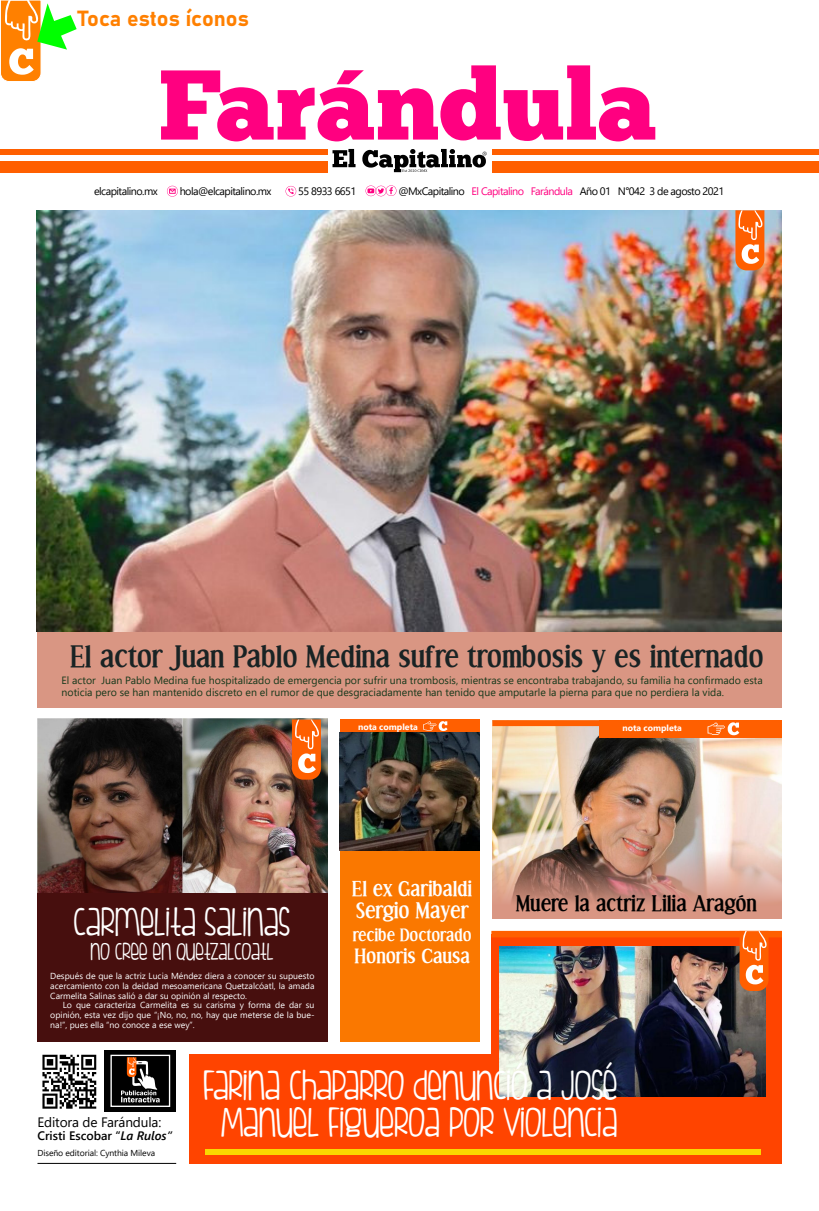
<style>
.page{position:relative;width:819px;height:1211px;background:#fff}
.page>*{position:absolute;margin:0;border:0;box-sizing:border-box;transform-origin:0 0}
.t1{font:98.88px "Chunk Five Ex";color:#ff0080}
.t2{font:43.75px/36.8px "FIS Hfingers";color:#fff;text-align:center}
.t3{font:42px "FIS Hfingers";color:#fff}
.t4{font:700 28.88px "Effloresce";color:#192324}
.t5{font:25.38px "FIS Hfingers";color:#fff}
.t6{font:21.61px "Bahnschrift";color:#ff8000}
.t7{font:700 21px "Effloresce";color:#000}
.t8{font:700 21px "Effloresce";color:#fff}
.t9{font:700 20.12px "Effloresce";color:#fff}
.t10{font:700 19.25px "Effloresce";color:#fff}
.t11{font:700 16.62px "Effloresce";color:#fff}
.t12{font:13.65px "Segoe UI";letter-spacing:-.01em;color:#000}
.t13{font:600 12.25px "Segoe UI";color:#000}
.t14{font:10.76px "Segoe UI";letter-spacing:-.05em;color:#000}
.t15{font:10.5px/12.6px "Segoe UI";color:#15381a}
.t16{font:700 8.84px "Segoe UI";color:#fff}
.t17{font:8.75px/9.6px "Segoe UI";color:#fff;text-align:justify}
.t18{font:700 8.75px "Segoe UI";color:#fff}
.t19{font:8.66px "Segoe UI";letter-spacing:-.01em;color:#000}
.s1{color:#ff0080}
.s2{font-style:italic}
</style>
<div class="page">
<img style="left:492px;top:735px;width:289px;height:115px">
<div style="left:37px;top:625px;width:744px;height:83px;background:#d99683"></div>
<img style="left:37px;top:210px;width:744px;height:421px">
<div style="left:37px;top:885px;width:290px;height:156px;background:#470f0e"></div>
<div style="left:189px;top:1054px;width:302px;height:109px;background:#f40"></div>
<div style="left:340px;top:728px;width:139px;height:313px;background:#fa7800"></div>
<div style="left:491px;top:991px;width:290px;height:172px;background:#f40"></div>
<img style="left:42px;top:1054px;width:55px;height:55px">
<hr style="left:37px;top:1162px;width:139px;height:1px;background:#000">
<div style="left:105px;top:1050px;width:71px;height:61px;background:#000"></div>
<div style="left:110px;top:1054px;width:60px;height:52px;border:1px solid #fff"></div>
<svg style="left:121px;top:1057px;width:39px;height:45px"></svg>
<svg style="left:332px;top:149px;width:154px;height:23px"></svg>
<div style="left:0;top:149px;width:327px;height:6px;background:#ff5f00"></div>
<div style="left:0;top:161px;width:327px;height:12px;background:#ff5f00"></div>
<div style="left:492px;top:149px;width:327px;height:6px;background:#ff5f00"></div>
<div style="left:492px;top:161px;width:327px;height:12px;background:#ff5f00"></div>
<svg style="left:167px;top:186px;width:11px;height:11px"></svg>
<svg style="left:285px;top:186px;width:11px;height:10px"></svg>
<svg style="left:365px;top:185px;width:31px;height:11px"></svg>
<svg style="left:1px;top:0;width:76px;height:82px"></svg>
<div style="left:205px;top:1148px;width:555px;height:6px;background:#fad800"></div>
<div style="left:599px;top:720px;width:182px;height:17px;background:#ff5f00"></div>
<svg style="left:492px;top:720px;width:248px;height:15px"></svg>
<div style="left:340px;top:719px;width:140px;height:13px;background:#ff5f00"></div>
<svg style="left:423px;top:721px;width:24px;height:10px"></svg>
<svg style="left:492px;top:850px;width:289px;height:69px"></svg>
<svg style="left:735px;top:210px;width:29px;height:60px"></svg>
<img style="left:37px;top:719px;width:290px;height:173px">
<img style="left:340px;top:732px;width:140px;height:118px">
<img style="left:500px;top:991px;width:265px;height:105px">
<img style="left:491px;top:930px;width:291px;height:61px">
<svg style="left:292px;top:719px;width:29px;height:60px"></svg>
<p class="t6" style="left:78px;top:2px;width:172px">Toca estos íconos</p>
<p class="t1" style="left:158px;top:31px;width:499px">Farándula</p>
<p class="t14" style="left:94px;top:181px;width:65px">elcapitalino.mx</p>
<p class="t14" style="left:180px;top:181px;width:93px">hola@elcapitalino.mx</p>
<p class="t14" style="left:298px;top:181px;width:60px">55 8933 6651</p>
<p class="t14" style="left:398px;top:181px;width:327px">@MxCapitalino <span class="s1">El Capitalino Farándula</span> Año 01 N°042 3 de agosto 2021</p>
<p class="t4" style="left:70px;top:640px;width:694px">El actor Juan Pablo Medina sufre trombosis y es internado</p>
<p class="t15" style="left:62px;top:673px;width:702px">El actor Juan Pablo Medina fue hospitalizado de emergencia por sufrir una trombosis, mientras se encontraba trabajando, su familia ha confirmado esta noticia pero se han mantenido discreto en el rumor de que desgraciadamente han tenido que amputarle la pierna para que no perdiera la vida.</p>
<p class="t16" style="left:358px;top:718px;width:61px">nota completa</p>
<p class="t18" style="left:622px;top:720px;width:61px">nota completa</p>
<p class="t3" style="left:74px;top:899px;width:218px">CARMELITA SALINAS</p>
<p class="t5" style="left:91px;top:937px;width:185px">NO CREE EN QUETZALCOATL</p>
<p class="t17" style="left:50px;top:970px;width:266px">Después de que la actriz Lucia Méndez diera a conocer su supuesto acercamiento con la deidad mesoamericana Quetzalcóatl, la amada Carmelita Salinas salió a dar su opinión al respecto.</p>
<p class="t17" style="left:50px;top:999px;width:266px;text-indent:12px">Lo que caracteriza Carmelita es su carisma y forma de dar su opinión, esta vez dijo que “¡No, no, no, hay que meterse de la bue&shy;na!”, pues ella “no conoce a ese wey”.</p>
<p class="t9" style="left:352px;top:877px;width:121px">El ex Garibaldi</p>
<p class="t8" style="left:356px;top:898px;width:114px">Sergio Mayer</p>
<p class="t11" style="left:353px;top:925px;width:120px">recibe Doctorado</p>
<p class="t10" style="left:354px;top:945px;width:117px">Honoris Causa</p>
<p class="t7" style="left:516px;top:892px;width:242px">Muere la actriz Lilia Aragón</p>
<p class="t12" style="left:37px;top:1109px;width:125px">Editora de Farándula:</p>
<p class="t13" style="left:37px;top:1124px;width:136px">Cristi Escobar “<span class="s2">La Rulos”</span></p>
<p class="t19" style="left:37px;top:1144px;width:119px">Diseño editorial: Cynthia Mileva</p>
<p class="t2" style="left:204px;top:1066px;width:416px">FARINA CHAPARRO DENUNCIÓ A JOSÉ<br>MANUEL FIGUEROA POR VIOLENCIA</p>
</div>
